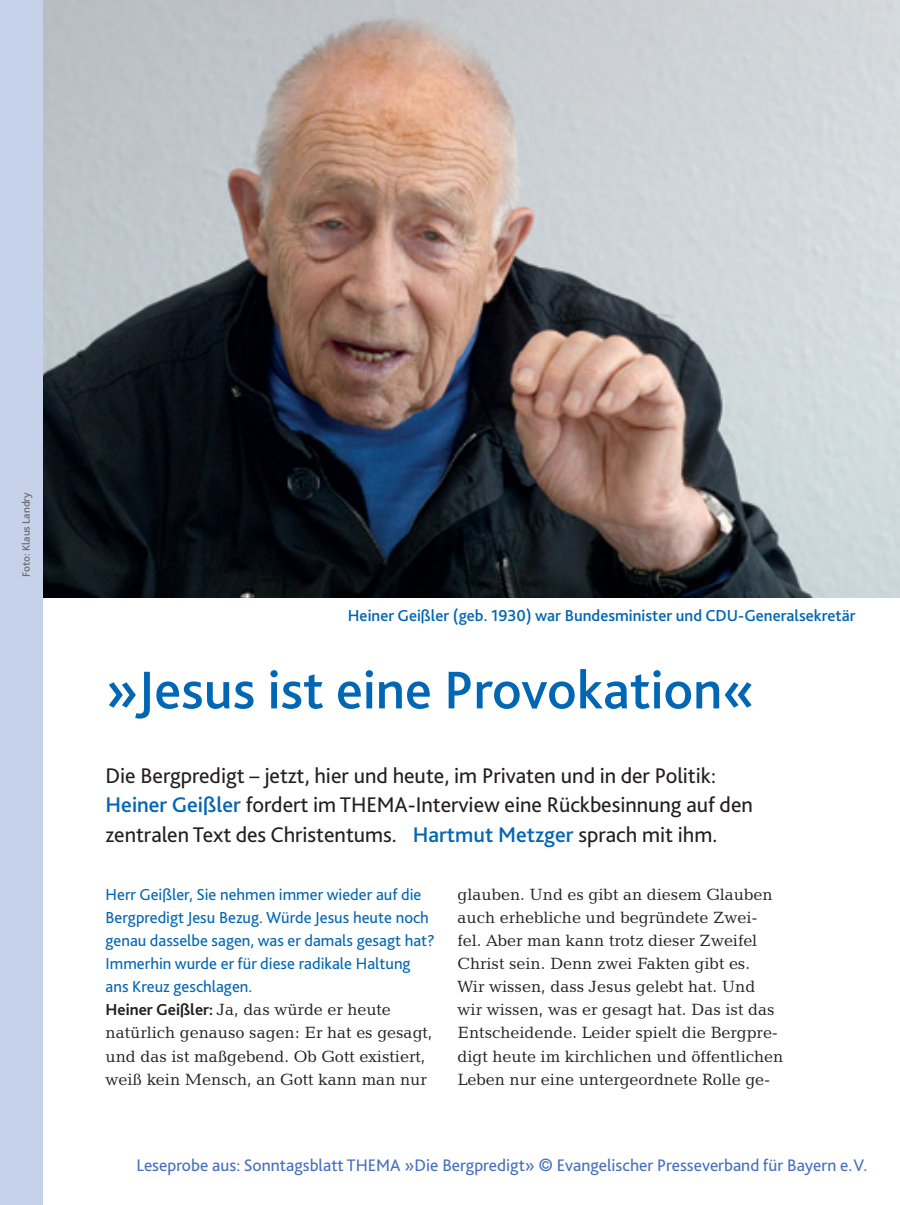
<style>
.page{position:relative;width:900px;height:1205px;background:#fff}
.page>*{position:absolute;margin:0;border:0;box-sizing:border-box;transform-origin:0 0}
.t1{font:500 55.5px "Bliss 2";color:#0166b3}
.t2{font:22.25px/29.5px "Bliss 2";letter-spacing:-.005em;color:#231f20}
.t3{font:17.5px "Bliss 2";color:#466ebe}
.t4{font:16.75px/23.2px "Bliss 2";color:#0166b3}
.t5{font:16.75px/23.2px "Candida BT";color:#231f20}
.t6{font:500 16.75px "Bliss 2";color:#0166b3}
.t7{font:500 11px "Bliss 2";color:#6c6d70}
.s1{font-weight:500;color:#0166b3}
.s2{font-weight:700;color:#231f20}
.s3{font-family:"Candida BT";color:#231f20}
.s4{font-family:"Frutiger LT"}
</style>
<div class="page">
<img style="left:43px;top:0;width:857px;height:597px">
<div style="left:0;top:0;width:43px;height:1205px;background:#c6d2ea"></div>
<p class="t7" style="left:19px;top:577px;width:86px;rotate:-90deg">Foto: Klaus Landry</p>
<p class="t6" style="left:348px;top:605px;width:509px">Heiner Geißler (geb. 1930) war Bundesminister und CDU-Generalsekretär</p>
<p class="t1" style="left:106px;top:655px;width:651px">»Jesus ist eine Provokation«</p>
<p class="t2" style="left:106px;top:760px;width:649px">Die Bergpredigt – jetzt, hier und heute, im Privaten und in der Politik:<br><span class="s1">Heiner Geißler</span> fordert im THEMA-Interview eine Rückbesinnung auf den zentralen Text des Christentums. <span class="s1">Hartmut Metzger</span> sprach mit ihm.</p>
<p class="t4" style="left:106px;top:882px;width:331px">Herr Geißler, Sie nehmen immer wieder auf die Bergpredigt Jesu Bezug. Würde Jesus heute noch genau dasselbe sagen, was er damals gesagt hat?<br>Immerhin wurde er für diese radikale Haltung ans Kreuz geschlagen.<br><span class="s2">Heiner Geißler:</span> <span class="s3">Ja, das würde er heute natürlich genauso sagen: Er hat es gesagt, und das ist maßgebend. Ob Gott existiert, weiß kein Mensch, an Gott kann man nur</span></p>
<p class="t5" style="left:458px;top:882px;width:327px">glauben. Und es gibt an diesem Glauben auch erhebliche und begründete Zwei&shy;fel. Aber man kann trotz dieser Zweifel Christ sein. Denn zwei Fakten gibt es.<br>Wir wissen, dass Jesus gelebt hat. Und wir wissen, was er gesagt hat. Das ist das Entscheidende. Leider spielt die Bergpre&shy;digt heute im kirchlichen und öffentlichen Leben nur eine untergeordnete Rolle ge-</p>
<p class="t3" style="left:136px;top:1155px;width:733px">Leseprobe aus: Sonntagsblatt THEMA »Die Bergpredigt» <span class="s4">©</span> Evangelischer Presseverband für Bayern e.V.</p>
</div>
